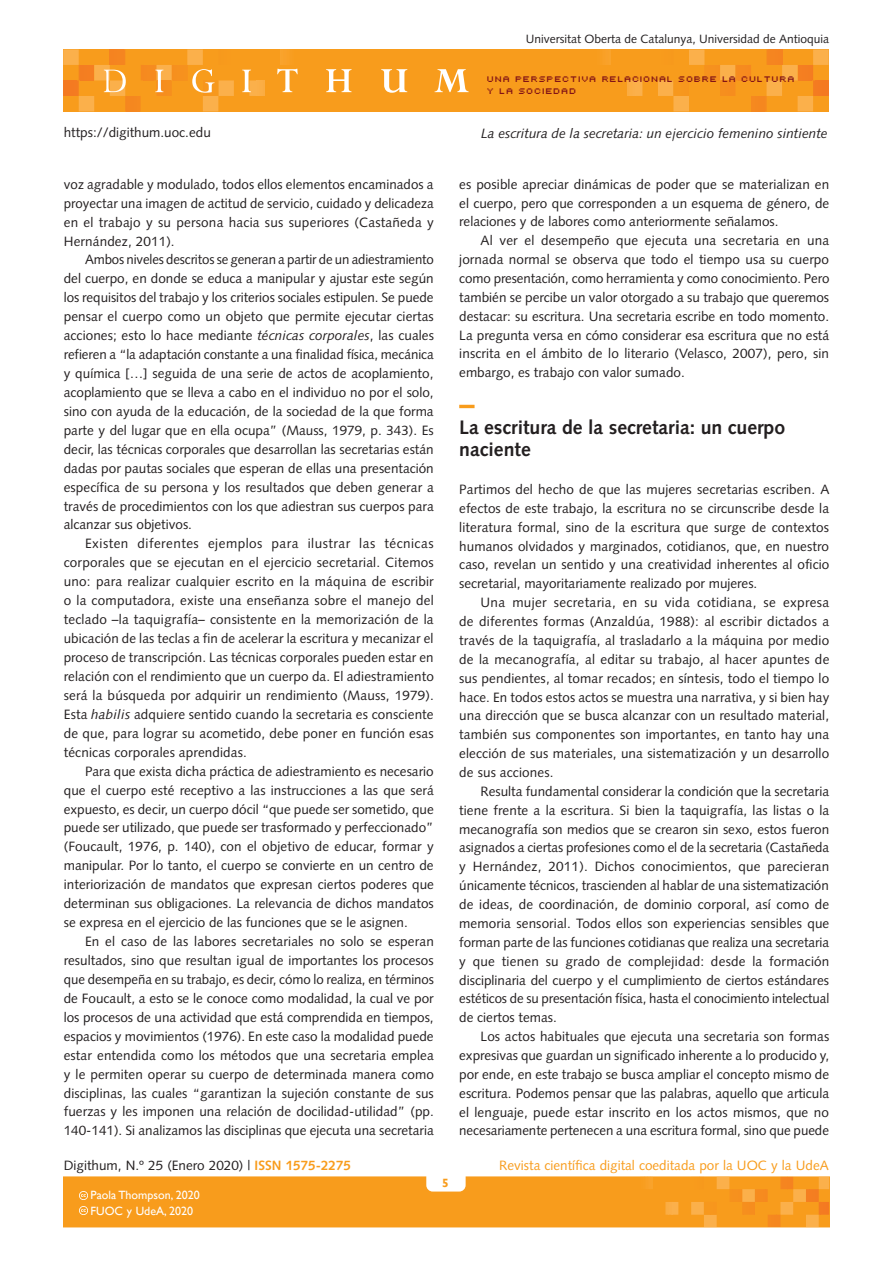
<style>
.page{position:relative;width:893px;height:1263px;background:#fff}
.page>*{position:absolute;margin:0;border:0;box-sizing:border-box;transform-origin:0 0}
.t1{font:700 19.5px/22.6px "Syntax LT";color:#231f20}
.t2{font:13.5px/18.9px "Syntax LT";color:#231f20;text-align:justify}
.t3{font:italic 13.5px "Syntax LT";color:#231f20}
.t4{font:13.5px "Syntax LT";color:#f89c1c}
.t5{font:12px "Syntax LT";color:#231f20}
.t6{font:12px/15.8px "Gill Sans";color:#fff}
.t7{font:700 12px "Gill Sans";color:#f89c1c}
.t8{font:9px/12px "Uni 0554";color:#821316}
.s1{font-style:italic}
.s2{font-weight:700;color:#f89c1c}
</style>
<div class="page">
<hr style="left:829px;top:1177px;width:1px;height:50px;background:#f47921">
<svg style="left:64px;top:1177px;width:765px;height:50px;background:#f89d21"></svg>
<div style="left:63px;top:49px;width:766px;height:62px;background:#f89c1c"></div>
<hr style="left:265px;top:49px;width:1px;height:62px;background:#faab40">
<hr style="left:266px;top:49px;width:2px;height:62px;background:#faab3f">
<hr style="left:268px;top:49px;width:1px;height:62px;background:#faaa3d">
<hr style="left:269px;top:49px;width:2px;height:62px;background:#faa93b">
<hr style="left:271px;top:49px;width:1px;height:62px;background:#faa839">
<hr style="left:272px;top:49px;width:2px;height:62px;background:#faa837">
<hr style="left:274px;top:49px;width:1px;height:62px;background:#faa736">
<hr style="left:275px;top:49px;width:2px;height:62px;background:#faa633">
<hr style="left:277px;top:49px;width:1px;height:62px;background:#f9a531">
<hr style="left:278px;top:49px;width:2px;height:62px;background:#f9a430">
<hr style="left:625px;top:49px;width:2px;height:62px;background:#faab40">
<hr style="left:624px;top:49px;width:1px;height:62px;background:#faab3f">
<hr style="left:622px;top:49px;width:2px;height:62px;background:#faaa3d">
<hr style="left:621px;top:49px;width:1px;height:62px;background:#faa93b">
<hr style="left:619px;top:49px;width:2px;height:62px;background:#faa839">
<hr style="left:618px;top:49px;width:1px;height:62px;background:#faa837">
<hr style="left:616px;top:49px;width:2px;height:62px;background:#faa736">
<hr style="left:615px;top:49px;width:1px;height:62px;background:#faa633">
<hr style="left:613px;top:49px;width:2px;height:62px;background:#f9a531">
<hr style="left:612px;top:49px;width:1px;height:62px;background:#f9a430">
<svg style="left:605px;top:49px;width:6px;height:16px"></svg>
<svg style="left:627px;top:49px;width:202px;height:62px"></svg>
<hr style="left:815px;top:80px;width:4px;height:16px;background:#f47b21">
<hr style="left:819px;top:80px;width:3px;height:16px;background:#f47a21">
<hr style="left:822px;top:80px;width:3px;height:16px;background:#f47921">
<hr style="left:825px;top:80px;width:4px;height:16px;background:#f47921">
<svg style="left:63px;top:49px;width:202px;height:62px"></svg>
<svg style="left:277px;top:49px;width:21px;height:43px"></svg>
<svg style="left:326px;top:69px;width:26px;height:23px"></svg>
<svg style="left:381px;top:69px;width:26px;height:24px"></svg>
<svg style="left:434px;top:69px;width:35px;height:23px"></svg>
<hr style="left:459px;top:405px;width:16px;height:3px;background:#f89c1c">
<p class="t2" style="left:64px;top:122px;width:149px">https://digithum.uoc.edu</p>
<p class="t2" style="left:64px;top:175px;width:372px">voz agradable y modulado, todos ellos elementos encaminados a proyectar una imagen de actitud de servicio, cuidado y delicadeza en el trabajo y su persona hacia sus superiores (Castañeda y Hernández, 2011).</p>
<p class="t2" style="left:64px;top:250px;width:372px;text-indent:21px">Ambos niveles descritos se generan a partir de un adiestramiento del cuerpo, en donde se educa a manipular y ajustar este según los requisitos del trabajo y los criterios sociales estipulen. Se puede pensar el cuerpo como un objeto que permite ejecutar ciertas acciones; esto lo hace mediante <span class="s1">técnicas corporales</span>, las cuales refieren a “la adaptación constante a una finalidad física, mecánica y química […] seguida de una serie de actos de acoplamiento, acoplamiento que se lleva a cabo en el individuo no por el solo, sino con ayuda de la educación, de la sociedad de la que forma parte y del lugar que en ella ocupa” (Mauss, 1979, p. 343). Es decir, las técnicas corporales que desarrollan las secretarias están dadas por pautas sociales que esperan de ellas una presentación específica de su persona y los resultados que deben generar a través de procedimientos con los que adiestran sus cuerpos para alcanzar sus objetivos.</p>
<p class="t2" style="left:64px;top:534px;width:372px;text-indent:21px">Existen diferentes ejemplos para ilustrar las técnicas corporales que se ejecutan en el ejercicio secretarial. Citemos uno: para realizar cualquier escrito en la máquina de escribir o la computadora, existe una enseñanza sobre el manejo del teclado –la taquigrafía– consistente en la memorización de la ubicación de las teclas a fin de acelerar la escritura y mecanizar el proceso de transcripción. Las técnicas corporales pueden estar en relación con el rendimiento que un cuerpo da. El adiestramiento será la búsqueda por adquirir un rendimiento (Mauss, 1979).<br>Esta <span class="s1">habilis</span> adquiere sentido cuando la secretaria es consciente de que, para lograr su acometido, debe poner en función esas técnicas corporales aprendidas.</p>
<p class="t2" style="left:64px;top:761px;width:372px;text-indent:21px">Para que exista dicha práctica de adiestramiento es necesario que el cuerpo esté receptivo a las instrucciones a las que será expuesto, es decir, un cuerpo dócil “que puede ser sometido, que puede ser utilizado, que puede ser trasformado y perfeccionado” (Foucault, 1976, p. 140), con el objetivo de educar, formar y manipular. Por lo tanto, el cuerpo se convierte en un centro de interiorización de mandatos que expresan ciertos poderes que determinan sus obligaciones. La relevancia de dichos mandatos se expresa en el ejercicio de las funciones que se le asignen.</p>
<p class="t2" style="left:64px;top:932px;width:372px;text-indent:21px">En el caso de las labores secretariales no solo se esperan resultados, sino que resultan igual de importantes los procesos que desempeña en su trabajo, es decir, cómo lo realiza, en términos de Foucault, a esto se le conoce como modalidad, la cual ve por los procesos de una actividad que está comprendida en tiempos, espacios y movimientos (1976). En este caso la modalidad puede estar entendida como los métodos que una secretaria emplea y le permiten operar su cuerpo de determinada manera como disciplinas, las cuales “garantizan la sujeción constante de sus fuerzas y les imponen una relación de docilidad-utilidad” (pp.<br>140-141). Si analizamos las disciplinas que ejecuta una secretaria</p>
<p class="t5" style="left:526px;top:32px;width:305px">Universitat Oberta de Catalunya, Universidad de Antioquia</p>
<p class="t8" style="left:488px;top:72px;width:310px">UNA PERSPECTIVA RELACIONAL SOBRE LA CULTURA<br>Y LA SOCIEDAD</p>
<p class="t3" style="left:481px;top:125px;width:348px">La escritura de la secretaria: un ejercicio femenino sintiente</p>
<p class="t2" style="left:459px;top:175px;width:371px">es posible apreciar dinámicas de poder que se materializan en el cuerpo, pero que corresponden a un esquema de género, de relaciones y de labores como anteriormente señalamos.</p>
<p class="t2" style="left:459px;top:231px;width:372px;text-indent:21px">Al ver el desempeño que ejecuta una secretaria en una jornada normal se observa que todo el tiempo usa su cuerpo como presentación, como herramienta y como conocimiento. Pero también se percibe un valor otorgado a su trabajo que queremos destacar: su escritura. Una secretaria escribe en todo momento.<br>La pregunta versa en cómo considerar esa escritura que no está inscrita en el ámbito de lo literario (Velasco, 2007), pero, sin embargo, es trabajo con valor sumado.</p>
<h1 class="t1" style="left:459px;top:416px;width:328px">La escritura de la secretaria: un cuerpo naciente</h1>
<p class="t2" style="left:459px;top:480px;width:372px">Partimos del hecho de que las mujeres secretarias escriben. A efectos de este trabajo, la escritura no se circunscribe desde la literatura formal, sino de la escritura que surge de contextos humanos olvidados y marginados, cotidianos, que, en nuestro caso, revelan un sentido y una creatividad inherentes al oficio secretarial, mayoritariamente realizado por mujeres.</p>
<p class="t2" style="left:459px;top:593px;width:372px;text-indent:21px">Una mujer secretaria, en su vida cotidiana, se expresa de diferentes formas (Anzaldúa, 1988): al escribir dictados a través de la taquigrafía, al trasladarlo a la máquina por medio de la mecanografía, al editar su trabajo, al hacer apuntes de sus pendientes, al tomar recados; en síntesis, todo el tiempo lo hace. En todos estos actos se muestra una narrativa, y si bien hay una dirección que se busca alcanzar con un resultado material, también sus componentes son importantes, en tanto hay una elección de sus materiales, una sistematización y un desarrollo de sus acciones.</p>
<p class="t2" style="left:459px;top:782px;width:372px;text-indent:21px">Resulta fundamental considerar la condición que la secretaria tiene frente a la escritura. Si bien la taquigrafía, las listas o la mecanografía son medios que se crearon sin sexo, estos fueron asignados a ciertas profesiones como el de la secretaria (Castañeda y Hernández, 2011). Dichos conocimientos, que parecieran únicamente técnicos, trascienden al hablar de una sistematización de ideas, de coordinación, de dominio corporal, así como de memoria sensorial. Todos ellos son experiencias sensibles que forman parte de las funciones cotidianas que realiza una secretaria y que tienen su grado de complejidad: desde la formación disciplinaria del cuerpo y el cumplimiento de ciertos estándares estéticos de su presentación física, hasta el conocimiento intelectual de ciertos temas.</p>
<p class="t2" style="left:459px;top:1027px;width:371px;text-indent:21px">Los actos habituales que ejecuta una secretaria son formas expresivas que guardan un significado inherente a lo producido y, por ende, en este trabajo se busca ampliar el concepto mismo de escritura. Podemos pensar que las palabras, aquello que articula el lenguaje, puede estar inscrito en los actos mismos, que no necesariamente pertenecen a una escritura formal, sino que puede</p>
<p class="t2" style="left:64px;top:1156px;width:289px">Digithum, N.º 25 (Enero 2020) | <span class="s2">ISSN 1575-2275</span></p>
<p class="t4" style="left:499px;top:1157px;width:331px">Revista científica digital coeditada por la UOC y la UdeA</p>
<p class="t7" style="left:442px;top:1175px;width:8px">5</p>
<p class="t6" style="left:91px;top:1187px;width:111px">Paola Thompson, 2020<br>FUOC y UdeA, 2020</p>
</div>
